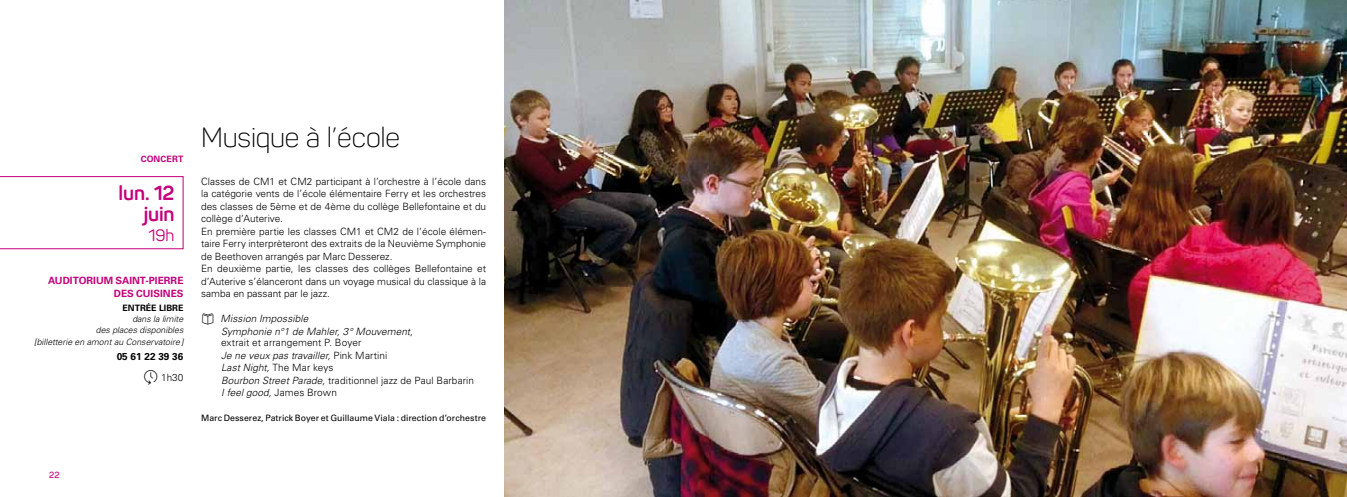
<style>
.page{position:relative;width:1347px;height:497px;background:#fff}
.page>*{position:absolute;margin:0;border:0;box-sizing:border-box;transform-origin:0 0}
.t1{font:300 27.5px "Panton";letter-spacing:-.01em;color:#000}
.t2{font:700 20px/20px "Panton";letter-spacing:-.01em;color:#c5007b;text-align:right}
.t3{font:16.25px "Panton";color:#c5007b}
.t4{font:300 10px/12.5px "Univers";color:#000}
.t5{font:italic 300 10px/12.5px "Univers";letter-spacing:.01em;color:#000}
.t6{font:700 10px/12.5px "Univers";color:#c5007b;text-align:right}
.t7{font:700 10px "Univers";color:#000}
.t8{font:italic 300 8.75px/11.2px "Univers";color:#000;text-align:right}
.t9{font:8.75px "Univers";color:#000}
.t10{font:700 8.75px "Univers";color:#000}
.t11{font:700 8.75px "Univers";letter-spacing:.015em;color:#c5007b}
.t12{font:600 8.75px "Panton";color:#c5007b}
.s1{font-style:normal}
.s2{font-style:italic}
</style>
<div class="page">
<img style="left:709px;top:0;width:637px;height:496px">
<svg style="left:0;top:176px;width:183px;height:73px"></svg>
<img style="left:504px;top:0;width:205px;height:496px">
<p class="t11" style="left:141px;top:154px;width:44px">CONCERT</p>
<h2 class="t2" style="left:119px;top:183px;width:57px">lun. 12 juin</h2>
<h3 class="t3" style="left:148px;top:224px;width:28px">19h</h3>
<p class="t6" style="left:48px;top:274px;width:9px">AUD</p>
<p class="t6" style="left:70px;top:274px;width:115px">ITORIUM SAINT-PIERRE<br>DES CU ISINES</p>
<p class="t10" style="left:123px;top:302px;width:61px">ENTRÉE LIBRE</p>
<p class="t8" style="left:34px;top:313px;width:151px">dans la limite<br>des places disponibles<br>[billetterie en amont au Conservatoire]</p>
<p class="t7" style="left:117px;top:350px;width:68px">05 61 22 39 36</p>
<p class="t4" style="left:161px;top:370px;width:24px">1h30</p>
<h1 class="t1" style="left:201px;top:121px;width:200px">Musique à l’école</h1>
<p class="t4" style="left:201px;top:174px;width:286px">Classes de CM1 et CM2 participant à l’orchestre à l’école dans la catégorie vents de l’école élémentaire Ferry et les orchestres des classes de 5ème et de 4ème du collège Bellefontaine et du collège d’Auterive.<br>En première partie les classes CM1 et CM2 de l’école élémen&shy;taire Ferry interprèteront des extraits de la Neuvième Symphonie de Beethoven arrangés par Marc Desserez.<br>En deuxième partie, les classes des collèges Bellefontaine et d’Auterive s’élanceront dans un voyage musical du classique à la samba en passant par le jazz.</p>
<p class="t5" style="left:221px;top:312px;width:194px">Mission Impossible<br>Symphonie n°1 de Mahler, 3° Mouvement<span class="s1">,</span></p>
<p class="t4" style="left:221px;top:336px;width:254px">extrait et arrangement P. Boyer<br><span class="s2">Je ne veux pas travailler,</span> Pink Martini<br><span class="s2">Last Night,</span> The Mar keys<br><span class="s2">Bourbon Street Parade,</span> traditionnel jazz de Paul Barbarin <span class="s2">I feel good,</span> James Brown</p>
<p class="t9" style="left:201px;top:412px;width:286px">Marc Desserez, Patrick Boyer et Guillaume Viala : direction d’orchestre</p>
<p class="t12" style="left:49px;top:469px;width:12px">22</p>
</div>
